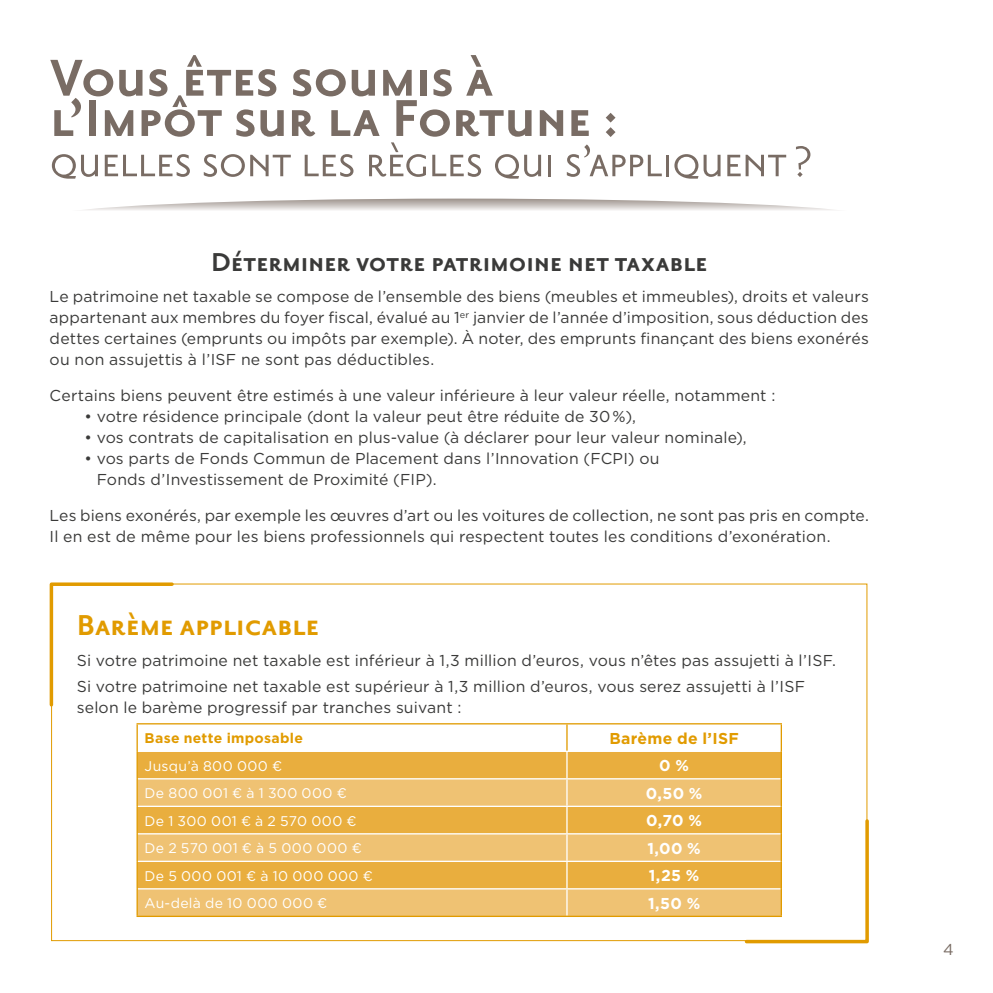
<style>
.page{position:relative;width:993px;height:993px;background:#fff}
.page>*{position:absolute;margin:0;border:0;box-sizing:border-box;transform-origin:0 0}
.t1{font:700 63px "Priori Sans OT";letter-spacing:-.015em;color:#796c64}
.t2{font:52.5px "Priori Sans OT";letter-spacing:-.015em;color:#796c64}
.t3{font:700 35px "Priori Sans OT";letter-spacing:-.005em;color:#e19b00}
.t4{font:700 31.5px "Priori Sans OT";letter-spacing:-.01em;color:#3a3a39}
.t5{font:15.75px/21px "Gotham";letter-spacing:.01em;color:#3a3a39}
.t6{font:700 15.75px "Gotham";letter-spacing:.01em;color:#fff}
.t7{font:700 15.75px "Gotham";letter-spacing:.02em;color:#e19b00}
.t8{font:15.75px "Gotham";color:#796c64}
.t9{font:14px "Gotham";letter-spacing:.035em;color:#fff}
.t10{font:700 14px "Gotham";letter-spacing:.02em;color:#e19b00}
</style>
<div class="page">
<svg style="left:86px;top:198px;width:747px;height:12px"></svg>
<div style="left:138px;top:752px;width:604px;height:25px;background:#e9ae3e"></div>
<svg style="left:138px;top:779px;width:604px;height:136px;background:#edbc62"></svg>
<hr style="left:138px;top:805px;width:428px;height:1px;background:#fff">
<hr style="left:566px;top:805px;width:214px;height:1px;background:#fff">
<hr style="left:138px;top:832px;width:428px;height:2px;background:#fff">
<hr style="left:566px;top:832px;width:214px;height:2px;background:#fff">
<hr style="left:138px;top:860px;width:428px;height:1px;background:#fff">
<hr style="left:566px;top:860px;width:214px;height:1px;background:#fff">
<hr style="left:138px;top:887px;width:428px;height:2px;background:#fff">
<hr style="left:566px;top:887px;width:214px;height:2px;background:#fff">
<hr style="left:136px;top:723px;width:430px;height:1px;background:#e19b00">
<hr style="left:136px;top:724px;width:2px;height:27px;background:#e19b00">
<hr style="left:566px;top:723px;width:215px;height:1px;background:#e19b00">
<svg style="left:566px;top:724px;width:1px;height:191px"></svg>
<hr style="left:136px;top:751px;width:2px;height:27px;background:#e19b00">
<hr style="left:136px;top:778px;width:2px;height:28px;background:#e19b00">
<hr style="left:136px;top:806px;width:2px;height:27px;background:#e19b00">
<hr style="left:136px;top:833px;width:2px;height:28px;background:#e19b00">
<hr style="left:136px;top:861px;width:2px;height:27px;background:#e19b00">
<hr style="left:136px;top:888px;width:2px;height:27px;background:#e19b00">
<hr style="left:136px;top:915px;width:430px;height:1px;background:#e19b00">
<hr style="left:566px;top:915px;width:215px;height:1px;background:#e19b00">
<svg style="left:49px;top:582px;width:126px;height:126px"></svg>
<svg style="left:742px;top:724px;width:127px;height:220px"></svg>
<h1 class="t1" style="left:50px;top:50px;width:445px">Vous êtes soumis à</h1>
<h1 class="t1" style="left:50px;top:90px;width:570px">l’Impôt sur la Fortune :</h1>
<h2 class="t2" style="left:50px;top:138px;width:763px">quelles sont les règles qui s’appliquent?</h2>
<h3 class="t4" style="left:211px;top:248px;width:497px">Déterminer votre patrimoine net taxable</h3>
<p class="t5" style="left:50px;top:286px;width:820px;text-align:justify">Le patrimoine net taxable se compose de l’ensemble des biens (meubles et immeubles), droits et valeurs appartenant aux membres du foyer fiscal, évalué au 1<sup>er</sup> janvier de l’année d’imposition, sous déduction des dettes certaines (emprunts ou impôts par exemple). À noter, des emprunts finançant des biens exonérés ou non assujettis à l’ISF ne sont pas déductibles.</p>
<p class="t5" style="left:50px;top:384px;width:727px">Certains biens peuvent être estimés à une valeur inférieure à leur valeur réelle, notamment :</p>
<p class="t5" style="left:84px;top:405px;width:553px">• votre résidence principale (dont la valeur peut être réduite de 30 %),</p>
<p class="t5" style="left:84px;top:426px;width:663px">• vos contrats de capitalisation en plus-value (à déclarer pour leur valeur nominale),</p>
<p class="t5" style="left:97px;top:447px;width:564px;text-indent:-12px">• vos parts de Fonds Commun de Placement dans l’Innovation (FCPI) ou<br>Fonds d’Investissement de Proximité (FIP).</p>
<p class="t5" style="left:50px;top:504px;width:820px">Les biens exonérés, par exemple les œuvres d’art ou les voitures de collection, ne sont pas pris en compte.<br>Il en est de même pour les biens professionnels qui respectent toutes les conditions d’exonération.</p>
<h3 class="t3" style="left:77px;top:609px;width:244px">Barème applicable</h3>
<p class="t5" style="left:77px;top:646px;width:760px;line-height:25.9px">Si votre patrimoine net taxable est inférieur à 1,3 million d’euros, vous n’êtes pas assujetti à l’ISF.<br>Si votre patrimoine net taxable est supérieur à 1,3 million d’euros, vous serez assujetti à l’ISF</p>
<p class="t5" style="left:77px;top:696px;width:386px">selon le barème progressif par tranches suivant :</p>
<p class="t10" style="left:144px;top:728px;width:160px">Base nette imposable</p>
<p class="t7" style="left:609px;top:727px;width:131px">Barème de l’ISF</p>
<p class="t9" style="left:144px;top:756px;width:139px">Jusqu’à 800 000 €</p>
<p class="t6" style="left:659px;top:755px;width:31px">0 %</p>
<p class="t9" style="left:144px;top:784px;width:204px">De 800 001 € à 1 300 000 €</p>
<p class="t6" style="left:645px;top:782px;width:58px">0,50 %</p>
<p class="t9" style="left:144px;top:811px;width:213px">De 1 300 001 € à 2 570 000 €</p>
<p class="t6" style="left:646px;top:810px;width:57px">0,70 %</p>
<p class="t9" style="left:144px;top:839px;width:219px">De 2 570 001 € à 5 000 000 €</p>
<p class="t6" style="left:647px;top:837px;width:55px">1,00 %</p>
<p class="t9" style="left:144px;top:866px;width:230px">De 5 000 001 € à 10 000 000 €</p>
<p class="t6" style="left:648px;top:865px;width:52px">1,25 %</p>
<p class="t9" style="left:144px;top:894px;width:184px">Au-delà de 10 000 000 €</p>
<p class="t6" style="left:648px;top:892px;width:54px">1,50 %</p>
<p class="t8" style="left:942px;top:938px;width:12px">4</p>
</div>
